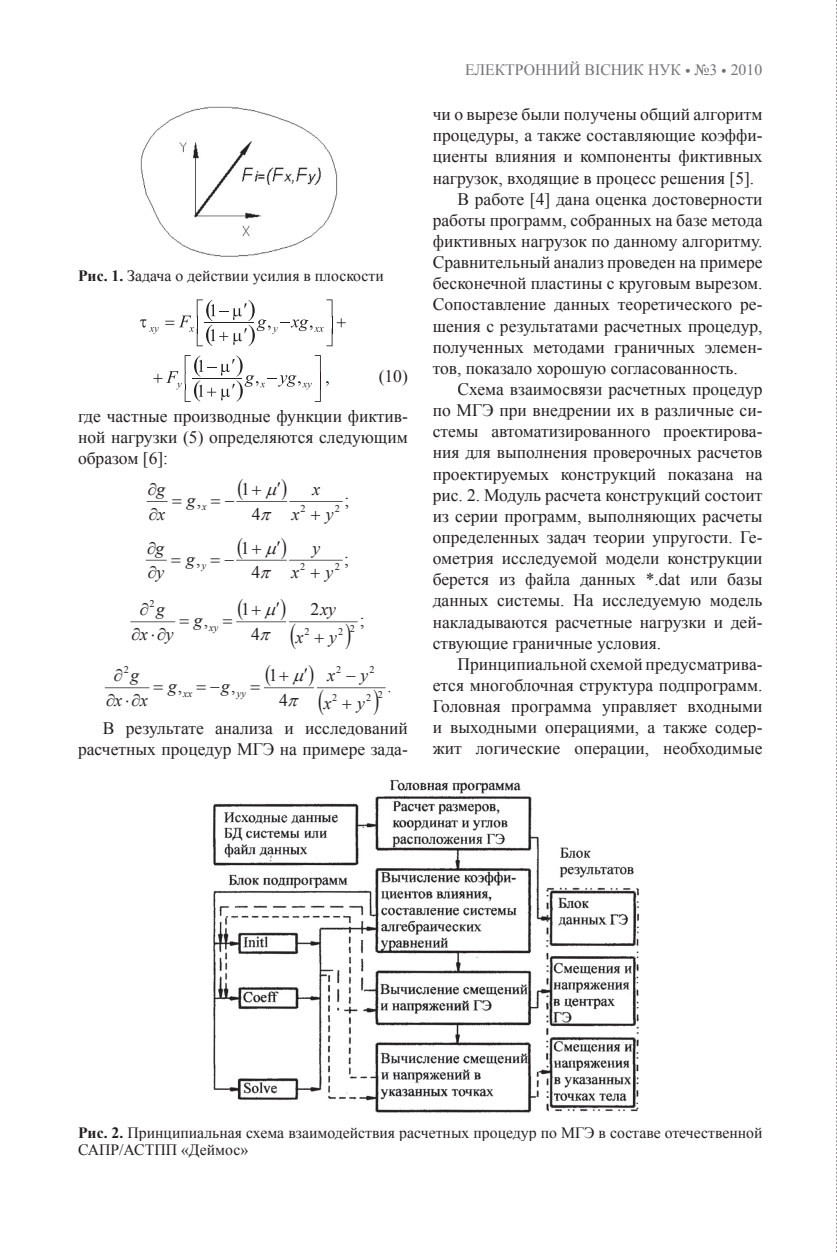
<style>
.page{position:relative;width:837px;height:1253px;background:#fff}
.page>*{position:absolute;margin:0;border:0;box-sizing:border-box;transform-origin:0 0}
.t1{font:italic 17.68px "Times New Roman";color:#231f20}
.t2{font:17.68px "Times New Roman";color:#231f20}
.t3{font:17.5px/20.8px "Times New Roman";color:#231f20;text-align:justify}
.t4{font:15.75px/17.5px "Times New Roman";color:#231f20}
.t5{font:15.75px "Times New Roman";color:#717275}
.t6{font:10.33px "Times New Roman";color:#231f20}
.t7{font:italic 10.33px "Times New Roman";color:#231f20}
.s1{font-weight:700}
.s2{font-style:normal}
</style>
<div class="page">
<svg style="left:165px;top:299px;width:181px;height:47px"></svg>
<svg style="left:140px;top:319px;width:19px;height:15px"></svg>
<svg style="left:153px;top:355px;width:176px;height:47px"></svg>
<img style="left:140px;top:106px;width:198px;height:151px">
<img style="left:212px;top:779px;width:428px;height:334px">
<svg style="left:147px;top:501px;width:21px;height:1px"></svg>
<svg style="left:236px;top:501px;width:107px;height:1px"></svg>
<svg style="left:146px;top:559px;width:21px;height:2px"></svg>
<svg style="left:236px;top:559px;width:107px;height:2px"></svg>
<svg style="left:130px;top:621px;width:46px;height:2px"></svg>
<svg style="left:236px;top:621px;width:122px;height:2px"></svg>
<svg style="left:105px;top:687px;width:45px;height:2px"></svg>
<svg style="left:264px;top:687px;width:122px;height:2px"></svg>
<p class="t4" style="left:78px;top:267px;width:307px"><span class="s1">Рис. 1.</span> Задача о действии усилия в плоскости</p>
<p class="t3" style="left:379px;top:365px;width:31px">(10)</p>
<p class="t3" style="left:78px;top:406px;width:331px">где частные производные функции фиктив&shy;ной нагрузки (5) определяются следующим образом [6]:</p>
<p class="t2" style="left:344px;top:488px;width:6px">;</p>
<p class="t2" style="left:252px;top:502px;width:10px">4</p>
<p class="t2" style="left:241px;top:477px;width:10px">1</p>
<p class="t1" style="left:157px;top:477px;width:10px">g</p>
<p class="t1" style="left:313px;top:477px;width:9px">x</p>
<p class="t1" style="left:187px;top:488px;width:16px">g<span class="s2">,</span></p>
<p class="t6" style="left:300px;top:501px;width:7px">2</p>
<p class="t6" style="left:335px;top:501px;width:7px">2</p>
<p class="t1" style="left:292px;top:501px;width:9px">x</p>
<p class="t1" style="left:326px;top:501px;width:9px">y</p>
<p class="t7" style="left:202px;top:500px;width:6px">x</p>
<p class="t1" style="left:157px;top:501px;width:9px">x</p>
<p class="t1" style="left:156px;top:535px;width:10px">g</p>
<p class="t1" style="left:156px;top:560px;width:9px">y</p>
<p class="t2" style="left:241px;top:536px;width:10px">1</p>
<p class="t1" style="left:313px;top:535px;width:9px">y</p>
<p class="t2" style="left:344px;top:547px;width:6px">;</p>
<p class="t1" style="left:186px;top:546px;width:16px">g<span class="s2">,</span></p>
<p class="t6" style="left:300px;top:560px;width:7px">2</p>
<p class="t6" style="left:335px;top:560px;width:7px">2</p>
<p class="t1" style="left:291px;top:560px;width:9px">x</p>
<p class="t1" style="left:326px;top:560px;width:9px">y</p>
<p class="t7" style="left:202px;top:558px;width:6px">y</p>
<p class="t2" style="left:252px;top:560px;width:10px">4</p>
<p class="t6" style="left:150px;top:597px;width:7px">2</p>
<p class="t1" style="left:156px;top:597px;width:10px">g</p>
<p class="t1" style="left:140px;top:622px;width:35px">x y</p>
<p class="t2" style="left:241px;top:597px;width:10px">1</p>
<p class="t1" style="left:311px;top:597px;width:27px"><span class="s2">2</span>xy</p>
<p class="t2" style="left:360px;top:608px;width:6px">;</p>
<p class="t1" style="left:194px;top:608px;width:16px">g<span class="s2">,</span></p>
<p class="t6" style="left:350px;top:621px;width:7px">2</p>
<p class="t6" style="left:305px;top:625px;width:7px">2</p>
<p class="t6" style="left:338px;top:625px;width:7px">2</p>
<p class="t7" style="left:209px;top:620px;width:11px">xy</p>
<p class="t2" style="left:251px;top:622px;width:10px">4</p>
<p class="t1" style="left:296px;top:625px;width:9px">x</p>
<p class="t1" style="left:329px;top:625px;width:9px">y</p>
<p class="t6" style="left:124px;top:663px;width:7px">2</p>
<p class="t6" style="left:336px;top:663px;width:7px">2</p>
<p class="t6" style="left:370px;top:663px;width:7px">2</p>
<p class="t1" style="left:324px;top:691px;width:9px">x</p>
<p class="t1" style="left:357px;top:691px;width:9px">y</p>
<p class="t2" style="left:269px;top:663px;width:10px">1</p>
<p class="t1" style="left:130px;top:663px;width:10px">g</p>
<p class="t1" style="left:327px;top:663px;width:9px">x</p>
<p class="t1" style="left:361px;top:663px;width:9px">y</p>
<p class="t1" style="left:168px;top:674px;width:16px">g<span class="s2">,</span></p>
<p class="t1" style="left:221px;top:674px;width:16px">g<span class="s2">,</span></p>
<p class="t6" style="left:378px;top:687px;width:7px">2</p>
<p class="t6" style="left:332px;top:691px;width:7px">2</p>
<p class="t6" style="left:366px;top:691px;width:7px">2</p>
<p class="t2" style="left:387px;top:674px;width:6px">.</p>
<p class="t7" style="left:183px;top:686px;width:11px">xx</p>
<p class="t7" style="left:237px;top:686px;width:11px">yy</p>
<p class="t3" style="left:78px;top:717px;width:331px;text-align:right">В результате анализа и исследований расчетных процедур МГЭ на примере зада-</p>
<p class="t2" style="left:279px;top:688px;width:10px">4</p>
<p class="t1" style="left:115px;top:688px;width:35px">x x</p>
<p class="t5" style="left:465px;top:59px;width:299px">ЕЛЕКТРОННИЙ ВІСНИК НУК • №3 • 2010</p>
<p class="t3" style="left:433px;top:104px;width:331px">чи о вырезе были получены общий алгоритм</p>
<p class="t3" style="left:433px;top:125px;width:331px">процедуры, а также составляющие коэффи-</p>
<p class="t3" style="left:433px;top:146px;width:331px">циенты влияния и компоненты фиктивных</p>
<p class="t3" style="left:433px;top:167px;width:323px">нагрузок, входящие в процесс решения [5].</p>
<p class="t3" style="left:457px;top:188px;width:307px">В работе [4] дана оценка достоверности</p>
<p class="t3" style="left:433px;top:209px;width:331px">работы программ, собранных на базе метода</p>
<p class="t3" style="left:433px;top:230px;width:331px">фиктивных нагрузок по данному алгоритму.</p>
<p class="t3" style="left:433px;top:252px;width:331px">Сравнительный анализ проведен на примере</p>
<p class="t3" style="left:433px;top:273px;width:331px">бесконечной пластины с круговым вырезом.</p>
<p class="t3" style="left:433px;top:294px;width:331px">Сопоставление данных теоретического ре-</p>
<p class="t3" style="left:433px;top:315px;width:331px">шения с результатами расчетных процедур,</p>
<p class="t3" style="left:433px;top:336px;width:331px">полученных методами граничных элемен-</p>
<p class="t3" style="left:433px;top:357px;width:307px">тов, показало хорошую согласованность.</p>
<p class="t3" style="left:457px;top:378px;width:307px">Схема взаимосвязи расчетных процедур</p>
<p class="t3" style="left:433px;top:400px;width:331px">по МГЭ при внедрении их в различные си-</p>
<p class="t3" style="left:433px;top:421px;width:331px">стемы автоматизированного проектирова-</p>
<p class="t3" style="left:433px;top:442px;width:331px">ния для выполнения проверочных расчетов</p>
<p class="t3" style="left:433px;top:463px;width:331px">проектируемых конструкций показана на</p>
<p class="t3" style="left:433px;top:484px;width:331px">рис. 2. Модуль расчета конструкций состоит</p>
<p class="t3" style="left:433px;top:505px;width:331px">из серии программ, выполняющих расчеты</p>
<p class="t3" style="left:433px;top:526px;width:331px">определенных задач теории упругости. Ге-</p>
<p class="t3" style="left:433px;top:548px;width:331px">ометрия исследуемой модели конструкции</p>
<p class="t3" style="left:433px;top:569px;width:331px">берется из файла данных *.dat или базы</p>
<p class="t3" style="left:433px;top:590px;width:331px">данных системы. На исследуемую модель</p>
<p class="t3" style="left:433px;top:611px;width:331px">накладываются расчетные нагрузки и дей-</p>
<p class="t3" style="left:433px;top:632px;width:230px">ствующие граничные условия.</p>
<p class="t3" style="left:457px;top:653px;width:307px">Принципиальной схемой предусматрива-</p>
<p class="t3" style="left:433px;top:674px;width:331px">ется многоблочная структура подпрограмм.</p>
<p class="t3" style="left:433px;top:696px;width:331px">Головная программа управляет входными</p>
<p class="t3" style="left:433px;top:717px;width:331px">и выходными операциями, а также содер-</p>
<p class="t3" style="left:433px;top:738px;width:331px">жит логические операции, необходимые</p>
<p class="t4" style="left:78px;top:1123px;width:686px"><span class="s1">Рис. 2.</span> Принципиальная схема взаимодействия расчетных процедур по МГЭ в составе отечественной<br>САПР/АСТПП «Деймос»</p>
</div>
